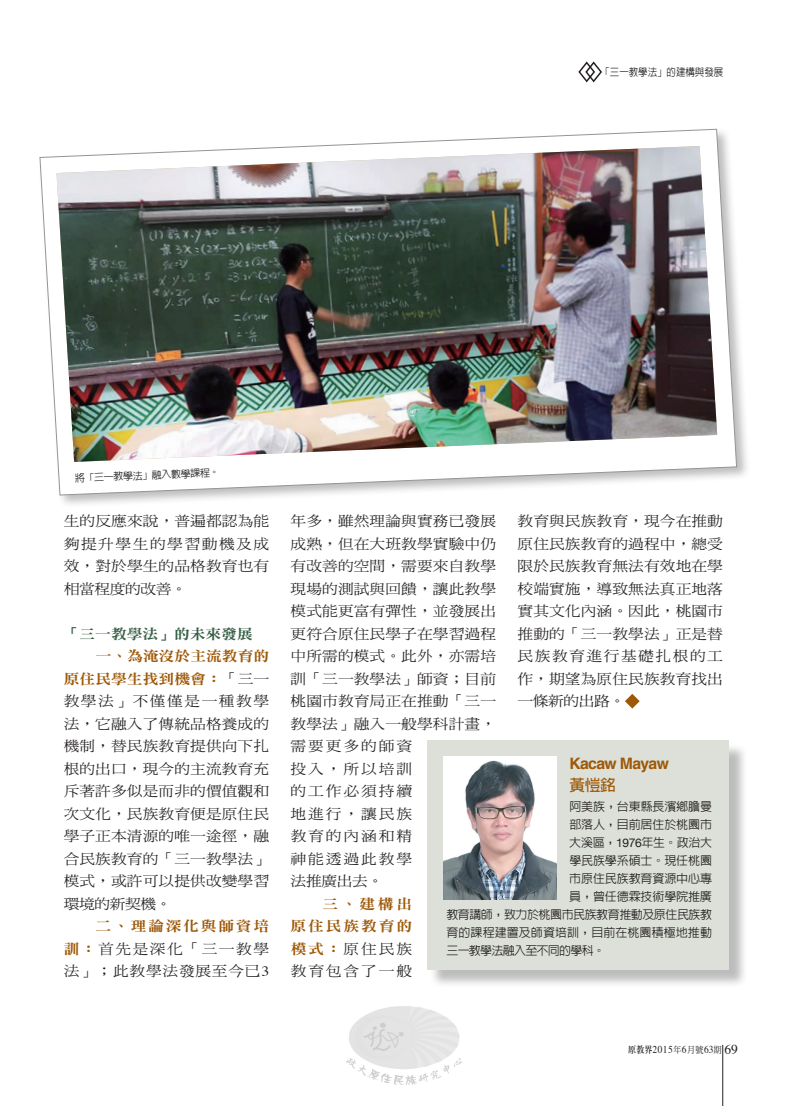
<style>
.page{position:relative;width:808px;height:1106px;background:#fff}
.page>*{position:absolute;margin:0;border:0;box-sizing:border-box;transform-origin:0 0}
.t1{font:700 15.75px "Helvetica";letter-spacing:-.04em;color:#9e5807}
.t2{font:700 15.75px "AR Hei B5";color:#9e5807}
.t3{font:14.1px/22.5px "DF Ming Std W5";letter-spacing:.005em;color:#231f20;text-align:justify;scale:1.11 1}
.t4{font:14.1px/22.5px "DF Ming Std W5";letter-spacing:.045em;color:#231f20;scale:1.11 1}
.t5{font:14.1px/22.5px "DF Ming Std W9";letter-spacing:.005em;color:#9e5807;text-align:right;scale:1.11 1}
.t6{font:14.1px/22.5px "DF Ming Std W5";letter-spacing:.12em;color:#231f20;scale:1.11 1}
.t7{font:14.1px "DF Ming Std W9";color:#365f45;scale:1.11 1}
.t8{font:14.1px/22.5px "DF Ming Std W9";letter-spacing:.12em;color:#9e5807;text-align:right;scale:1.11 1}
.t9{font:14.1px "DF Ming Std W9";letter-spacing:.115em;color:#9e5807;scale:1.11 1}
.t10{font:500 12px "AR Hei B5";letter-spacing:-.01em;color:#231f20}
.t11{font:500 12px "AR Hei B5";letter-spacing:-.04em;color:#231f20}
.t12{font:500 12px "AR Hei B5";letter-spacing:-.06em;color:#231f20}
.t13{font:10.5px "Times";letter-spacing:.05em;color:#231f20;scale:.9 1}
.t14{font:500 10.5px "AR Hei B5";color:#231f20;scale:.9 1}
.t15{font:500 10.05px "AR Hei B5";color:#231f20}
.s1{font-family:"DF Ming Std W5";color:#231f20}
.s2{font-family:"DF Ming Std W9";color:#9e5807}
.s3{font-family:"Times"}
.s4{font-family:"Helvetica Neue";font-weight:400}
.s5{font-family:"AR Ming B5";font-weight:800;font-size:9px}
.s6{font-family:"DF Ming Std W5";font-size:9px}
.s7{font-size:13.5px}
</style>
<div class="page">
<hr style="left:722px;top:1044px;width:1px;height:62px;background:#231f20">
<svg style="left:625px;top:694px;width:15px;height:14px"></svg>
<svg style="left:578px;top:61px;width:24px;height:22px"></svg>
<div style="left:429px;top:742px;width:319px;height:246px;background:#231f20;opacity:.3"></div>
<div style="left:427px;top:740px;width:302px;height:229px;background:#dce0d8"></div>
<img style="left:444px;top:757px;width:112px;height:142px">
<div style="left:38px;top:127px;width:713px;height:382px;background:#231f20;opacity:.3"></div>
<svg style="left:39px;top:129px;width:698px;height:366px"></svg>
<img style="left:56px;top:146px;width:661px;height:316px">
<img style="left:347px;top:1006px;width:114px;height:78px">
<p class="t14" style="left:600px;top:66px;width:138px">「三一教學法」的建構與發展</p>
<p class="t15" style="left:75px;top:473px;width:146px;rotate:-2deg">將「三一教學法」融入數學課程。</p>
<p class="t3" style="left:64px;top:510px;width:187px">生的反應來說，普遍都認為能夠提升學生的學習動機及成效，對於學生的品格教育也有相當程度的改善。</p>
<p class="t7" style="left:64px;top:626px;width:172px">「三一教學法」的未來發展</p>
<p class="t5" style="left:64px;top:645px;width:187px">一、為淹沒於主流教育的<br>原住民學生找到機會：<span class="s1">「三一</span></p>
<p class="t3" style="left:64px;top:690px;width:187px">教學法」不僅僅是一種教學法，它融入了傳統品格養成的機制，替民族教育提供向下扎根的出口，現今的主流教育充斥著許多似是而非的價值觀和次文化，民族教育便是原住民學子正本清源的唯一途徑，融合民族教育的「三一教學法」模式，或許可以提供改變學習環境的新契機。</p>
<p class="t9" style="left:96px;top:918px;width:158px">二、理論深化與師資培</p>
<p class="t4" style="left:64px;top:937px;width:187px"><span class="s2">訓：</span>首先是深化「三一教學法」；此教學法發展至今已<span class="s3">3</span></p>
<p class="t3" style="left:517px;top:510px;width:187px">教育與民族教育，現今在推動原住民族教育的過程中，總受限於民族教育無法有效地在學校端實施，導致無法真正地落實其文化內涵。因此，桃園市推動的「三一教學法」正是替民族教育進行基礎扎根的工作，期望為原住民族教育找出一條新的出路。</p>
<p class="t3" style="left:291px;top:509px;width:187px;text-align:left">年多，雖然理論與實務已發展成熟，但在大班教學實驗中仍有改善的空間，需要來自教學現場的測試與回饋，讓此教學模式能更富有彈性，並發展出更符合原住民學子在學習過程中所需的模式。此外，亦需培訓「三一教學法」師資；目前桃園市教育局正在推動「三一教學法」融入一般學科計畫，需要更多的師資<br>投入，所以培訓<br>的工作必須持續<br>地進行，讓民族<br>教育的內涵和精<br>神能透過此教學<br>法推廣出去。</p>
<p class="t8" style="left:291px;top:892px;width:111px">三、建構出<br>原住民族教育的</p>
<p class="t6" style="left:291px;top:937px;width:111px"><span class="s2">模式：</span>原住民族教育包含了一般</p>
<p class="t1" style="left:569px;top:751px;width:101px">Kacaw Mayaw</p>
<p class="t2" style="left:569px;top:776px;width:48px">黃愷銘</p>
<p class="t10" style="left:569px;top:800px;width:144px">阿美族，台東縣長濱鄉膽曼</p>
<p class="t10" style="left:569px;top:818px;width:144px">部落人，目前居住於桃園市</p>
<p class="t10" style="left:569px;top:836px;width:144px">大溪區，<span class="s4">1976</span>年生。政治大</p>
<p class="t10" style="left:569px;top:854px;width:144px">學民族學系碩士。現任桃園</p>
<p class="t10" style="left:569px;top:872px;width:144px">市原住民族教育資源中心專</p>
<p class="t10" style="left:569px;top:890px;width:144px">員，曾任德霖技術學院推廣</p>
<p class="t11" style="left:446px;top:908px;width:267px">教育講師，致力於桃園市民族教育推動及原住民族教</p>
<p class="t10" style="left:446px;top:926px;width:267px">育的課程建置及師資培訓，目前在桃園積極地推動</p>
<p class="t12" style="left:446px;top:944px;width:160px">三一教學法融入至不同的學科。</p>
<p class="t13" style="left:628px;top:1039px;width:123px"><span class="s5">原教界</span>2015<span class="s6">年</span>6<span class="s6">月號</span>63<span class="s6">期</span> <span class="s7">69</span></p>
</div>
